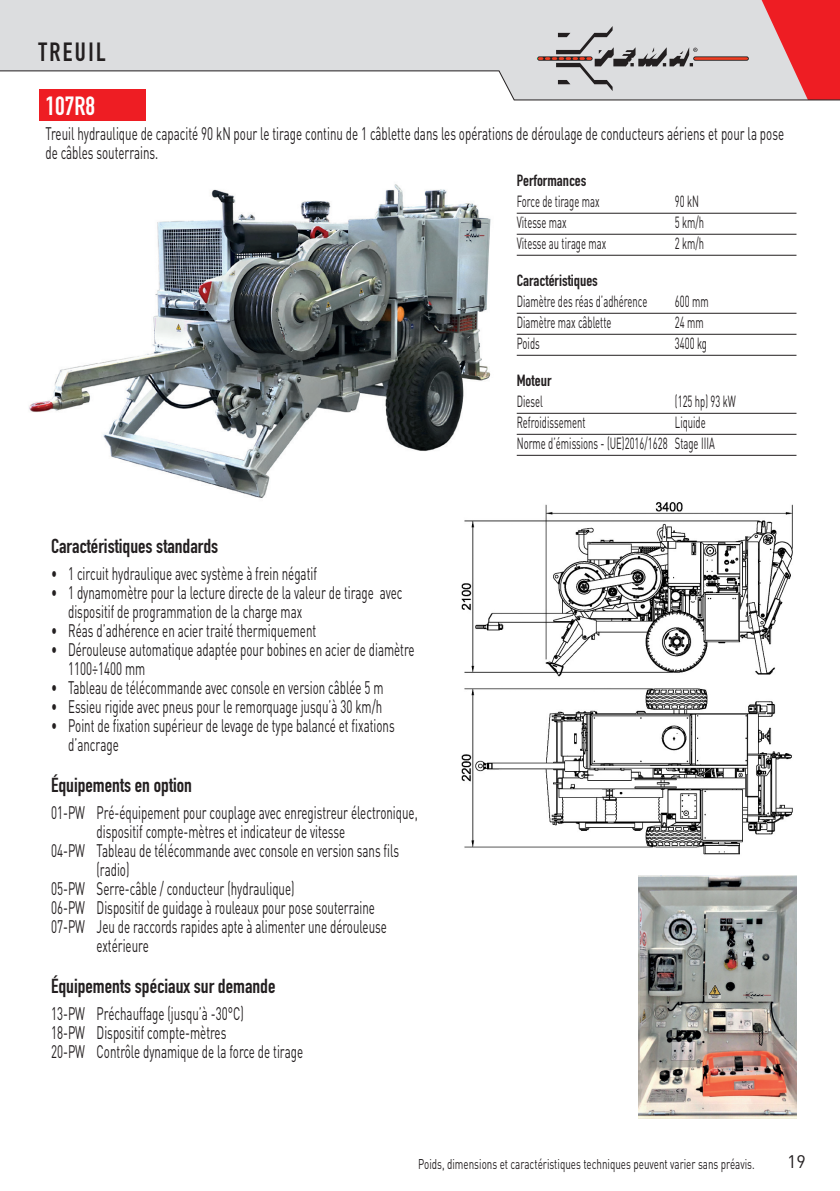
<style>
.page{position:relative;width:840px;height:1191px;background:#fff}
.page>*{position:absolute;margin:0;border:0;box-sizing:border-box;transform-origin:0 0}
.t1{font:26px "DIN Engschrift Std";letter-spacing:.09em;color:#231f20}
.t2{font:26px "DIN Engschrift Std";color:#fff}
.t3{font:20px "DIN Engschrift Std";color:#231f20}
.t4{font:18px/19px "DIN";color:#231f20;scale:.64 1}
.t5{font:18px "DIN";color:#231f20}
.t6{font:16px/21px "DIN";color:#231f20;scale:.59 1}
.t7{font:16px "DIN Engschrift Std";color:#231f20}
.t8{font:14px "DIN";color:#231f20;scale:.7 1}
</style>
<div class="page">
<svg style="left:0;top:0;width:537px;height:100px"></svg>
<img style="left:29px;top:184px;width:509px;height:314px">
<div style="left:40px;top:89px;width:106px;height:31px;background:#ee1d23"></div>
<hr style="left:516px;top:213px;width:280px;height:1px;background:#231f20">
<hr style="left:516px;top:234px;width:280px;height:1px;background:#231f20">
<hr style="left:516px;top:255px;width:280px;height:1px;background:#231f20">
<hr style="left:516px;top:313px;width:280px;height:1px;background:#231f20">
<hr style="left:516px;top:334px;width:280px;height:1px;background:#231f20">
<hr style="left:516px;top:355px;width:280px;height:1px;background:#231f20">
<hr style="left:516px;top:413px;width:280px;height:1px;background:#231f20">
<hr style="left:516px;top:434px;width:280px;height:1px;background:#231f20">
<hr style="left:516px;top:455px;width:280px;height:1px;background:#231f20">
<img style="left:638px;top:875px;width:158px;height:244px">
<img style="left:457px;top:497px;width:336px;height:358px">
<svg style="left:537px;top:0;width:303px;height:100px;background:#d4adb0"></svg>
<h1 class="t1" style="left:39px;top:37px;width:69px">TREUIL</h1>
<h1 class="t2" style="left:45px;top:91px;width:51px">107R8</h1>
<p class="t4" style="left:45px;top:123px;width:1155px">Treuil hydraulique de capacité 90 kN pour le tirage continu de 1 câblette dans les opérations de déroulage de conducteurs aériens et pour la pose de câbles souterrains.</p>
<p class="t7" style="left:516px;top:171px;width:71px">Performances</p>
<p class="t6" style="left:516px;top:191px;width:142px">Force de tirage max</p>
<p class="t6" style="left:674px;top:191px;width:42px">90 kN</p>
<p class="t6" style="left:516px;top:212px;width:86px">Vitesse max</p>
<p class="t6" style="left:674px;top:212px;width:51px">5 km/h</p>
<p class="t6" style="left:516px;top:233px;width:153px">Vitesse au tirage max</p>
<p class="t6" style="left:674px;top:233px;width:51px">2 km/h</p>
<p class="t7" style="left:516px;top:271px;width:83px">Caractéristiques</p>
<p class="t6" style="left:516px;top:291px;width:223px">Diamètre des réas d’adhérence</p>
<p class="t6" style="left:674px;top:291px;width:59px">600 mm</p>
<p class="t6" style="left:516px;top:312px;width:162px">Diamètre max câblette</p>
<p class="t6" style="left:674px;top:312px;width:50px">24 mm</p>
<p class="t6" style="left:516px;top:333px;width:41px">Poids</p>
<p class="t6" style="left:674px;top:333px;width:56px">3400 kg</p>
<p class="t7" style="left:516px;top:371px;width:36px">Moteur</p>
<p class="t6" style="left:516px;top:391px;width:46px">Diesel</p>
<p class="t6" style="left:674px;top:391px;width:105px">(125 hp) 93 kW</p>
<p class="t6" style="left:516px;top:412px;width:118px">Refroidissement</p>
<p class="t6" style="left:516px;top:412px;width:337px;text-indent:158px">Liquide<br>Norme d’émissions - (UE)2016/1628 Stage IIIA</p>
<p class="t3" style="left:51px;top:534px;width:168px">Caractéristiques standards</p>
<p class="t4" style="left:51px;top:563px;width:417px">• 1 circuit hydraulique avec système à frein négatif</p>
<p class="t4" style="left:68px;top:583px;width:523px;text-indent:-17px">• 1 dynamomètre pour la lecture directe de la valeur de tirage avec dispositif de programmation de la charge max</p>
<p class="t4" style="left:51px;top:621px;width:415px">• Réas d’adhérence en acier traité thermiquement</p>
<p class="t4" style="left:68px;top:640px;width:542px;text-indent:-17px">• Dérouleuse automatique adaptée pour bobines en acier de diamètre<br>1100÷1400 mm</p>
<p class="t4" style="left:51px;top:678px;width:521px">• Tableau de télécommande avec console en version câblée 5 m</p>
<p class="t4" style="left:51px;top:697px;width:519px">• Essieu rigide avec pneus pour le remorquage jusqu’à 30 km/h</p>
<p class="t4" style="left:68px;top:716px;width:511px;text-indent:-17px">• Point de fixation supérieur de levage de type balancé et fixations d’ancrage</p>
<p class="t3" style="left:51px;top:773px;width:142px">Équipements en option</p>
<p class="t4" style="left:51px;top:802px;width:574px">01-PW Pré-équipement pour couplage avec enregistreur électronique,</p>
<p class="t4" style="left:96px;top:822px;width:390px">dispositif compte-mètres et indicateur de vitesse</p>
<p class="t4" style="left:51px;top:841px;width:545px">04-PW Tableau de télécommande avec console en version sans fils</p>
<p class="t4" style="left:96px;top:860px;width:53px">(radio)</p>
<p class="t4" style="left:51px;top:879px;width:382px">05-PW Serre-câble / conducteur (hydraulique)</p>
<p class="t4" style="left:51px;top:898px;width:507px">06-PW Dispositif de guidage à rouleaux pour pose souterraine</p>
<p class="t4" style="left:51px;top:917px;width:526px">07-PW Jeu de raccords rapides apte à alimenter une dérouleuse</p>
<p class="t4" style="left:96px;top:936px;width:83px">extérieure</p>
<p class="t3" style="left:51px;top:974px;width:226px">Équipements spéciaux sur demande</p>
<p class="t4" style="left:51px;top:1003px;width:395px">13-PW Préchauffage (jusqu’à -30°C)<br>18-PW Dispositif compte-mètres<br>20-PW Contrôle dynamique de la force de tirage</p>
<p class="t8" style="left:418px;top:1155px;width:482px">Poids, dimensions et caractéristiques techniques peuvent varier sans préavis.</p>
<p class="t5" style="left:786px;top:1150px;width:20px">19</p>
</div>
